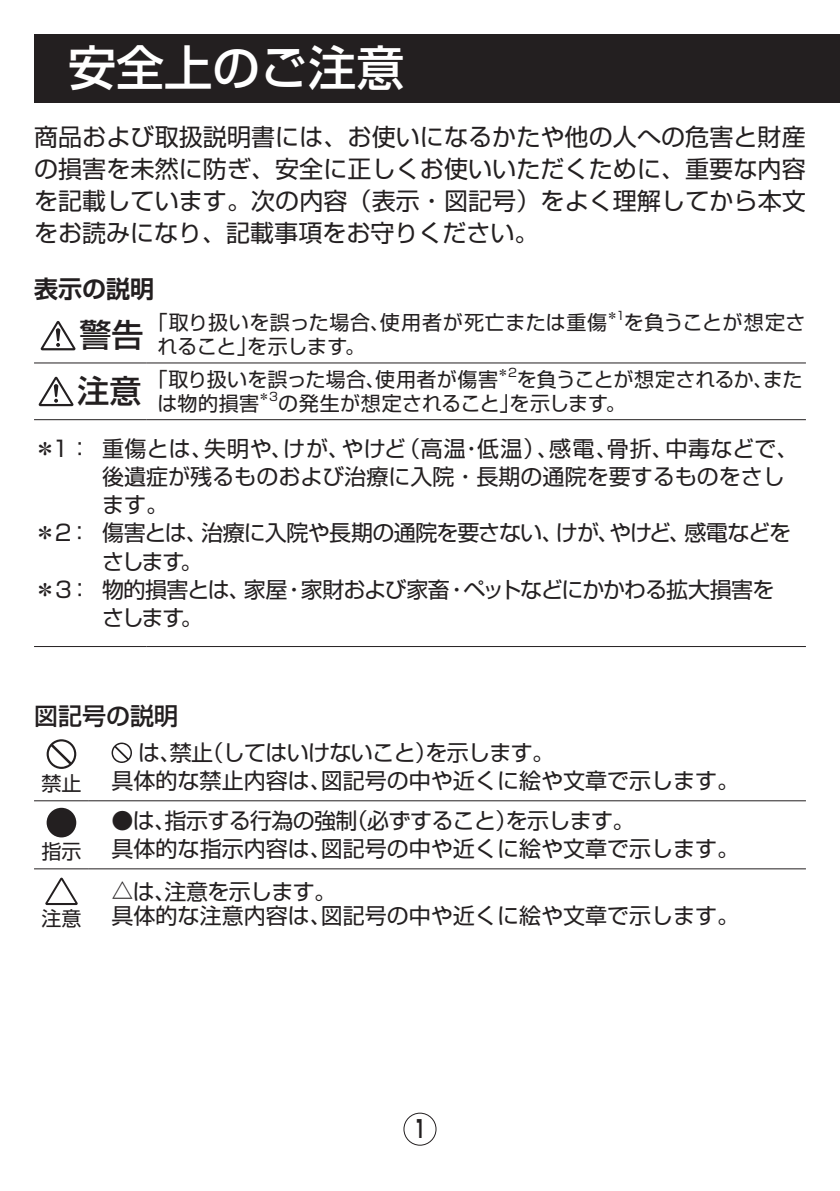
<style>
.page{position:relative;width:840px;height:1191px;background:#fff}
.page>*{position:absolute;margin:0;border:0;box-sizing:border-box;transform-origin:0 0}
.t1{font:500 48px "Shin Go Pro";color:#fff}
.t2{font:500 32px "Shin Go Pro";color:#231f20}
.t3{font:24px/32px "Shin Go Pro";letter-spacing:.005em;color:#231f20;text-align:justify}
.t4{font:500 24px "Shin Go Pro";color:#231f20}
.t5{font:700 24px "Shin Go Pro De";color:#231f20}
.t6{font:700 24px "Shin Go Pro";color:#231f20;scale:.6 1}
.t7{font:22px/28px "Shin Go Pro";color:#231f20}
.t8{font:22px "Shin Go Pro";letter-spacing:-.04em;color:#231f20}
.t9{font:22px "Shin Go Pro";letter-spacing:.025em;color:#231f20}
.t10{font:20px "Shin Go Pro";letter-spacing:.01em;color:#231f20}
.t11{font:20px "Shin Go Pro";letter-spacing:.03em;color:#231f20}
.t12{font:20px "Shin Go Pro";letter-spacing:-.01em;color:#231f20}
.t13{font:20px "Shin Go Pro";letter-spacing:-.02em;color:#231f20}
.t14{font:11.6px "Shin Go Pro";color:#231f20}
.s1{font-size:28.8px}
</style>
<div class="page">
<div style="left:403px;top:1112px;width:33px;height:33px;border:1px solid #231f20;border-radius:50%"></div>
<div style="left:34px;top:34px;width:805px;height:68px;background:#231f20"></div>
<hr style="left:34px;top:362px;width:112px;height:2px;background:#231f20">
<hr style="left:146px;top:362px;width:659px;height:2px;background:#231f20">
<hr style="left:34px;top:419px;width:112px;height:1px;background:#231f20">
<hr style="left:146px;top:419px;width:659px;height:1px;background:#231f20">
<hr style="left:34px;top:646px;width:112px;height:1px;background:#231f20">
<hr style="left:146px;top:646px;width:659px;height:1px;background:#231f20">
<svg style="left:41px;top:321px;width:34px;height:29px"></svg>
<svg style="left:56px;top:328px;width:4px;height:13px"></svg>
<svg style="left:39px;top:377px;width:34px;height:29px"></svg>
<svg style="left:54px;top:384px;width:4px;height:13px"></svg>
<hr style="left:34px;top:800px;width:55px;height:1px;background:#231f20">
<hr style="left:89px;top:800px;width:716px;height:1px;background:#231f20">
<hr style="left:34px;top:868px;width:55px;height:1px;background:#231f20">
<hr style="left:89px;top:868px;width:716px;height:1px;background:#231f20">
<svg style="left:47px;top:739px;width:29px;height:30px"></svg>
<svg style="left:111px;top:742px;width:21px;height:21px"></svg>
<div style="left:47px;top:807px;width:29px;height:30px;background:#231f20;border-radius:50%"></div>
<svg style="left:45px;top:877px;width:33px;height:28px"></svg>
<h1 class="t1" style="left:68px;top:29px;width:338px">安全上のご注意</h1>
<p class="t3" style="left:34px;top:118px;width:773px">商品および取扱説明書には、お使いになるかたや他の人への危害と財産の損害を未然に防ぎ、安全に正しくお使いいただくために、重要な内容を記載しています。次の内容（表示・図記号）をよく理解してから本文をお読みになり、記載事項をお守りください。</p>
<p class="t5" style="left:34px;top:269px;width:121px">表示の説明</p>
<h2 class="t2" style="left:79px;top:308px;width:66px">警告</h2>
<p class="t11" style="left:147px;top:306px;width:460px">「取り扱いを誤った場合、使用者が死亡または重傷</p>
<p class="t14" style="left:606px;top:306px;width:20px">＊1</p>
<p class="t10" style="left:623px;top:306px;width:183px">を負うことが想定さ</p>
<p class="t13" style="left:157px;top:330px;width:209px">れること」を示します。</p>
<h2 class="t2" style="left:77px;top:365px;width:66px">注意</h2>
<p class="t10" style="left:147px;top:363px;width:352px">「取り扱いを誤った場合、使用者が傷害</p>
<p class="t14" style="left:497px;top:363px;width:21px">＊2</p>
<p class="t12" style="left:516px;top:363px;width:287px">を負うことが想定されるか、また</p>
<p class="t10" style="left:157px;top:387px;width:103px">は物的損害</p>
<p class="t14" style="left:258px;top:387px;width:21px">＊3</p>
<p class="t10" style="left:278px;top:387px;width:349px">の発生が想定されること」を示します。</p>
<p class="t9" style="left:34px;top:431px;width:765px">＊1： 重傷とは、失明や、けが、やけど（高温・低温）、感電、骨折、中毒などで、</p>
<p class="t7" style="left:102px;top:460px;width:683px">後遺症が残るものおよび治療に入院・長期の通院を要するものをさし</p>
<p class="t7" style="left:102px;top:488px;width:68px">ます。</p>
<p class="t8" style="left:34px;top:515px;width:758px">＊2： 傷害とは、治療に入院や長期の通院を要さない、けが、やけど、感電などを</p>
<p class="t7" style="left:102px;top:544px;width:102px">さします。</p>
<p class="t8" style="left:34px;top:571px;width:741px">＊3： 物的損害とは、家屋・家財および家畜・ペットなどにかかわる拡大損害を</p>
<p class="t7" style="left:102px;top:600px;width:102px">さします。</p>
<p class="t4" style="left:34px;top:696px;width:145px">図記号の説明</p>
<p class="t10" style="left:41px;top:767px;width:42px">禁止</p>
<p class="t10" style="left:41px;top:835px;width:42px">指示</p>
<p class="t10" style="left:41px;top:902px;width:42px">注意</p>
<p class="t7" style="left:111px;top:736px;width:628px;text-indent:26px">は、禁止（してはいけないこと）を示します。<br>具体的な禁止内容は、図記号の中や近くに絵や文章で示します。</p>
<p class="t7" style="left:111px;top:804px;width:629px">●は、指示する行為の強制（必ずすること）を示します。<br>具体的な指示内容は、図記号の中や近くに絵や文章で示します。</p>
<p class="t7" style="left:111px;top:876px;width:629px;line-height:24px"><span class="s1">△</span>は、注意を示します。<br>具体的な注意内容は、図記号の中や近くに絵や文章で示します。</p>
<p class="t6" style="left:414px;top:1110px;width:21px">1</p>
</div>
